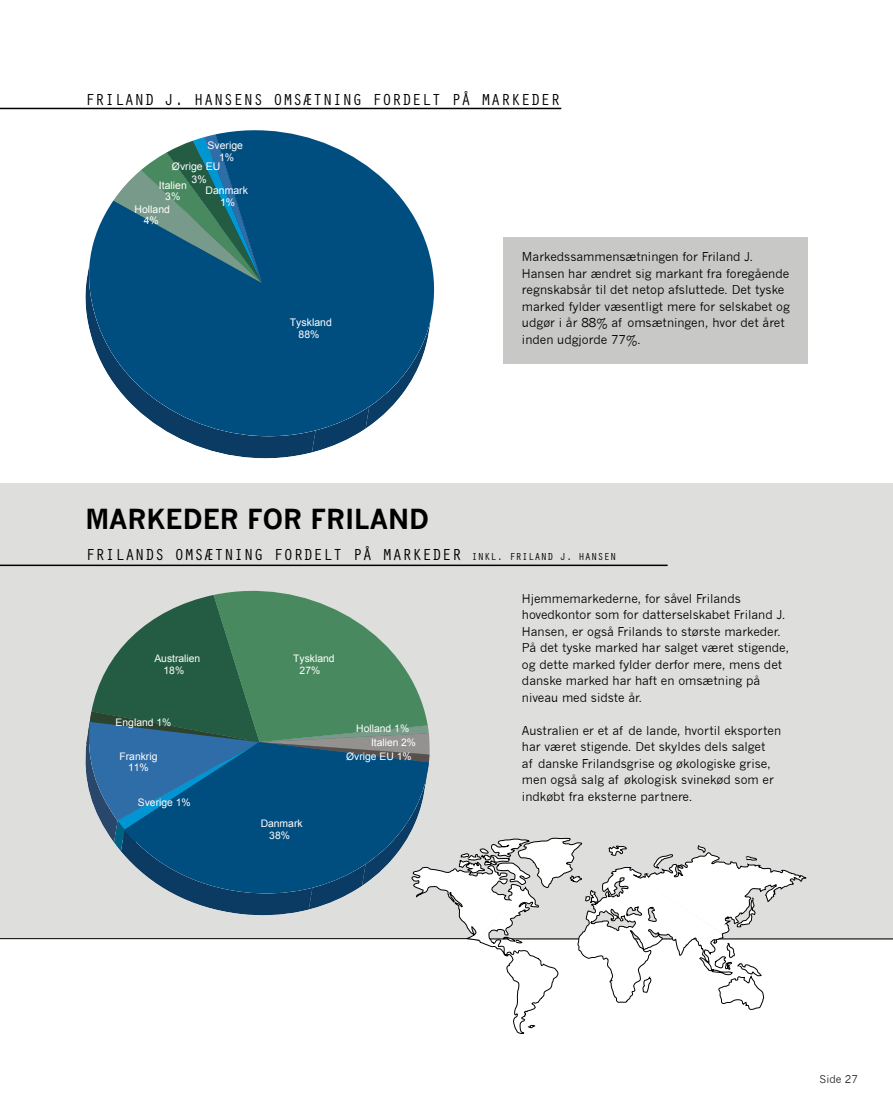
<style>
.page{position:relative;width:893px;height:1106px;background:#fff}
.page>*{position:absolute;margin:0;border:0;box-sizing:border-box;transform-origin:0 0}
.t1{font:700 27px "News Gothic";color:#000}
.t2{font:16.5px "Orator Std";color:#000}
.t3{font:12px/16.5px "News Gothic";color:#000}
.t4{font:10.5px/11.7px "Arial";color:#fff;text-align:center}
.t5{font:10.5px "News Gothic";color:#26221f}
.t6{font:10.35px/11.6px "Arial";color:#fff;text-align:center}
.s1{font-size:10.5px}
</style>
<div class="page">
<div style="left:1px;top:483px;width:892px;height:456px;background:#dededd"></div>
<hr style="left:490px;top:938px;width:403px;height:1px;background:#000">
<div style="left:504px;top:237px;width:304px;height:127px;background:#c8c8c7"></div>
<hr style="left:0;top:108px;width:561px;height:1px;background:#000">
<hr style="left:0;top:564px;width:668px;height:2px;background:#000">
<svg style="left:213px;top:451px;width:103px;height:7px"></svg>
<svg style="left:85px;top:130px;width:349px;height:321px;fill:#004d80"></svg>
<svg style="left:85px;top:591px;width:721px;height:443px"></svg>
<svg style="left:125px;top:742px;width:304px;height:152px;fill:#004d80"></svg>
<h2 class="t2" style="left:85px;top:87px;width:477px">FRILAND J. HANSENS OMSÆTNING FORDELT PÅ MARKEDER</h2>
<p class="t4" style="left:208px;top:140px;width:37px">Sverige<br>1%</p>
<p class="t4" style="left:172px;top:160px;width:50px;line-height:12.8px">Øvrige EU<br>3%</p>
<p class="t4" style="left:206px;top:184px;width:44px;line-height:12.1px">Danmark<br>1%</p>
<p class="t4" style="left:159px;top:179px;width:29px">Italien<br>3%</p>
<p class="t4" style="left:135px;top:203px;width:37px">Holland<br>4%</p>
<p class="t4" style="left:290px;top:316px;width:43px">Tyskland<br>88%</p>
<h1 class="t1" style="left:85px;top:502px;width:20px">MARKE</h1>
<h1 class="t1" style="left:183px;top:502px;width:145px">DER FOR FRILAN</h1>
<h1 class="t1" style="left:409px;top:502px;width:21px">D</h1>
<p class="t3" style="left:522px;top:249px;width:270px">Markedssammensætningen for Friland J.<br>Hansen har ændret sig markant fra foregående regnskabsår til det netop afsluttede. Det tyske marked fylder væsentligt mere for selskabet og udgør i år 88% af omsætningen, hvor det året inden udgjorde 77%.</p>
<h2 class="t2" style="left:85px;top:543px;width:532px">FRILANDS OMSÆTNING FORDELT PÅ MARKEDER <span class="s1">INKL. FRILAND J . HANSEN</span></h2>
<p class="t6" style="left:163px;top:653px;width:38px;text-align:left;text-indent:-9px">Australien<br>18%</p>
<p class="t6" style="left:300px;top:653px;width:37px;text-align:left;text-indent:-6px">Tyskland<br>27%</p>
<p class="t6" style="left:116px;top:717px;width:57px">England 1%</p>
<p class="t6" style="left:356px;top:723px;width:54px">Holland 1%</p>
<p class="t6" style="left:371px;top:736px;width:47px">Italien 2%</p>
<p class="t6" style="left:346px;top:750px;width:67px">Øvrige EU 1%</p>
<p class="t6" style="left:119px;top:750px;width:39px">Frankrig<br>11%</p>
<p class="t6" style="left:138px;top:797px;width:54px">Sverige 1%</p>
<p class="t6" style="left:261px;top:818px;width:43px">Danmark<br>38%</p>
<p class="t3" style="left:522px;top:590px;width:269px">Hjemmemarkederne, for såvel Frilands hovedkontor som for datterselskabet Friland J.<br>Hansen, er også Frilands to største markeder.<br>På det tyske marked har salget været stigende, og dette marked fylder derfor mere, mens det danske marked har haft en omsætning på niveau med sidste år.</p>
<p class="t3" style="left:522px;top:722px;width:261px">Australien er et af de lande, hvortil eksporten har været stigende. Det skyldes dels salget<br>af danske Frilandsgrise og økologiske grise, men også salg af økologisk svinekød som er indkøbt fra eksterne partnere.</p>
<p class="t5" style="left:820px;top:1072px;width:40px">Side 27</p>
</div>
